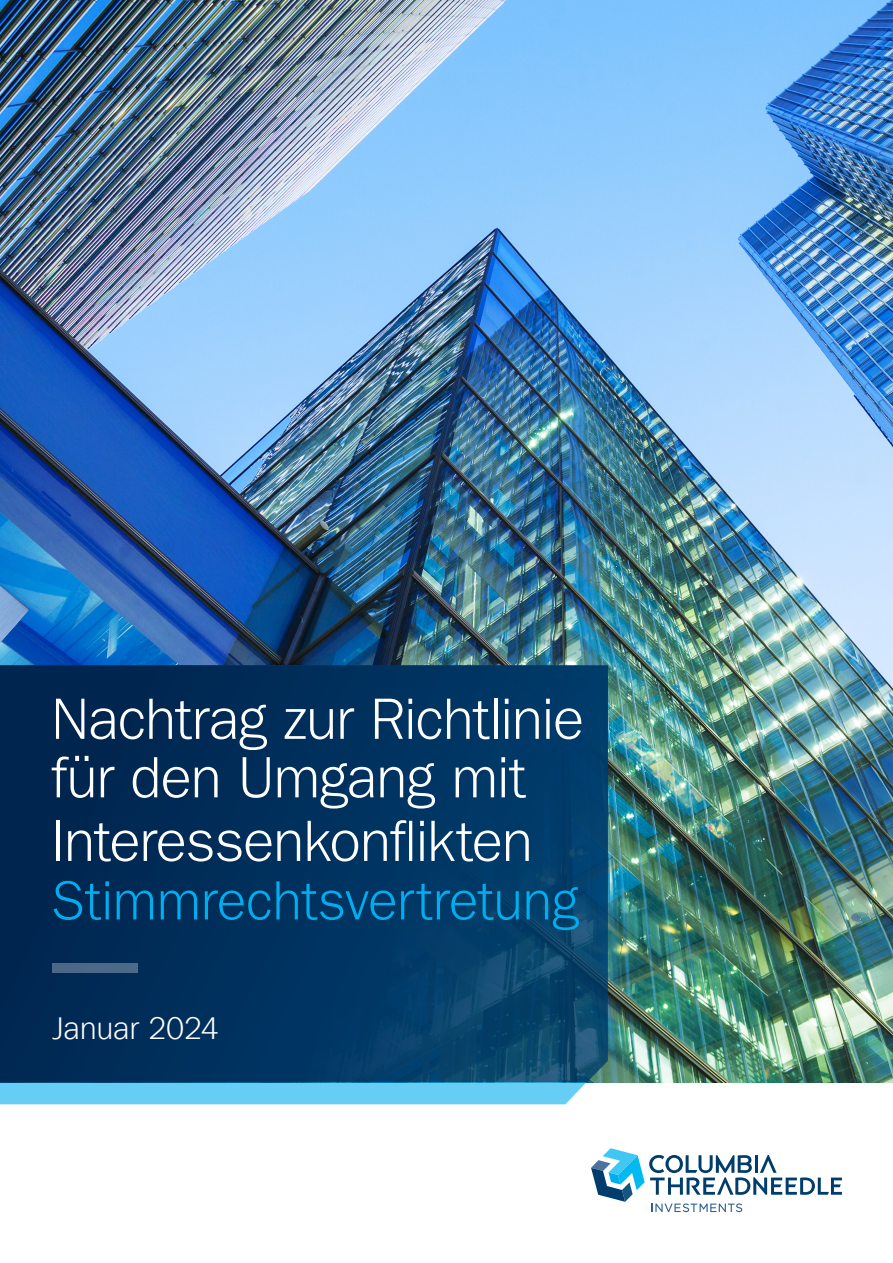
<style>
.page{position:relative;width:893px;height:1263px;background:#fff}
.page>*{position:absolute;margin:0;border:0;box-sizing:border-box;transform-origin:0 0}
.t1{font:300 58.5px/58.5px "ITC Frank Gofor Ameriprise";letter-spacing:-.025em;color:#fff}
.t2{font:300 55.5px "ITC Frank Gofor Ameriprise";letter-spacing:-.015em;color:#00aeef}
.Main_Heading_02{font:300 31.5px "ITC Frank Gofor Ameriprise";letter-spacing:-.01em;color:#fff}
</style>
<div class="page">
<svg style="left:591px;top:1148px;width:251px;height:64px"></svg>
<img style="left:0;top:0;width:893px;height:1083px">
<div style="left:0;top:1083px;width:586px;height:21px;background:#66cef5"></div>
<svg style="left:0;top:665px;width:658px;height:418px"></svg>
<div style="left:52px;top:963px;width:85px;height:9px;background:#4c6987"></div>
<p class="t1" style="left:51px;top:690px;width:535px">Nachtrag zur Richtlinie für den Umgang mit</p>
<p class="t1" style="left:51px;top:812px;width:484px">Interessenkonflikten</p>
<p class="t2" style="left:51px;top:869px;width:530px">Stimmrechtsvertretung</p>
<p class="Main_Heading_02" style="left:52px;top:1011px;width:168px">Januar 2024</p>
</div>
